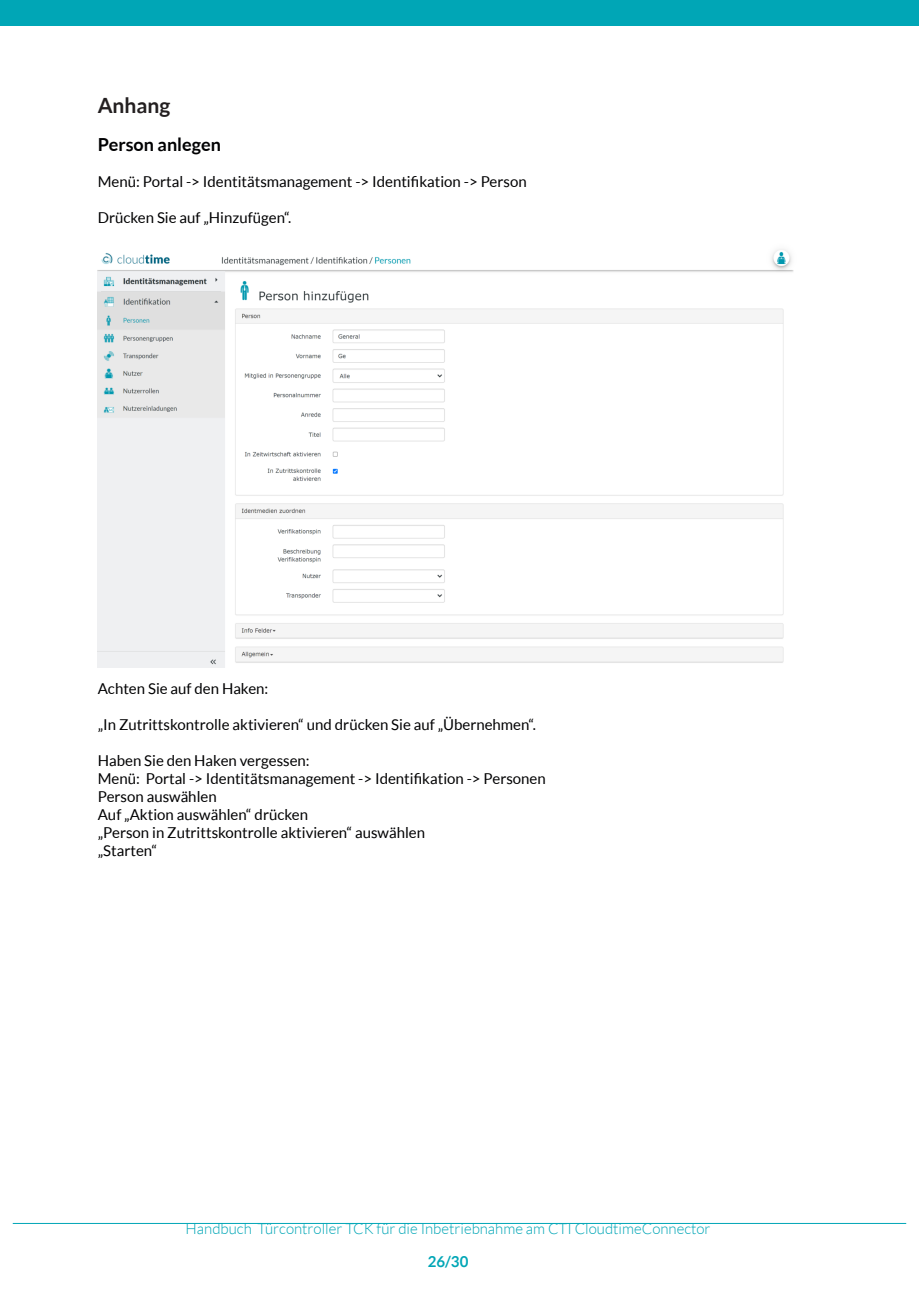
<style>
.page{position:relative;width:919px;height:1289px;background:#fff}
.page>*{position:absolute;margin:0;border:0;box-sizing:border-box;transform-origin:0 0}
.t1{font:700 21px "Lato";color:#231f20}
.t2{font:700 18px "Lato";color:#000002}
.t3{font:15px/18px "Lato";color:#000002}
.t4{font:300 15px "Lato";color:#00a6b6}
.t5{font:700 15px "Lato";color:#00a6b6}
</style>
<div class="page">
<div style="left:0;top:0;width:918px;height:26px;background:#00a6b6"></div>
<img style="left:98px;top:249px;width:696px;height:419px">
<hr style="left:13px;top:1222px;width:893px;height:1px;background:#00a6b6">
<h1 class="t1" style="left:98px;top:97px;width:74px">Anhang</h1>
<p class="t2" style="left:98px;top:136px;width:125px">Person anlegen</p>
<p class="t3" style="left:98px;top:173px;width:430px">Menü: Portal -&gt; Identitätsmanagement -&gt; Identifikation -&gt; Person</p>
<p class="t3" style="left:98px;top:209px;width:195px">Drücken Sie auf „Hinzufügen“.</p>
<p class="t3" style="left:98px;top:680px;width:172px">Achten Sie auf den Haken:</p>
<p class="t3" style="left:98px;top:716px;width:439px">„In Zutrittskontrolle aktivieren“ und drücken Sie auf „Übernehmen“.</p>
<p class="t3" style="left:98px;top:752px;width:449px">Haben Sie den Haken vergessen:<br>Menü: Portal -&gt; Identitätsmanagement -&gt; Identifikation -&gt; Personen Person auswählen<br>Auf „Aktion auswählen“ drücken<br>„Person in Zutrittskontrolle aktivieren“ auswählen<br>„Starten“</p>
<p class="t4" style="left:185px;top:1222px;width:526px">Handbuch Türcontroller TCK für die Inbetriebnahme am CTI CloudtimeConnector</p>
<p class="t5" style="left:428px;top:1255px;width:42px">26/30</p>
</div>
